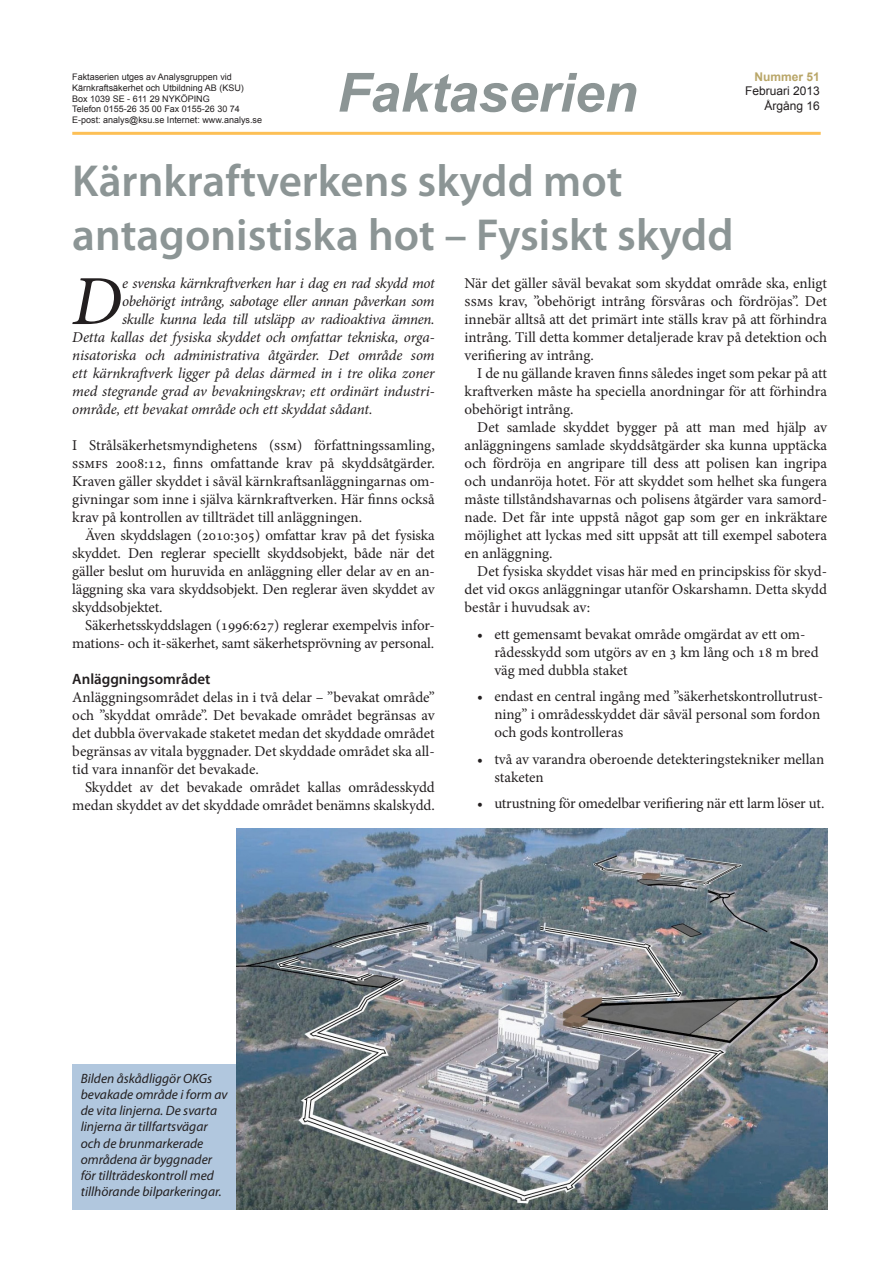
<style>
.page{position:relative;width:893px;height:1263px;background:#fff}
.page>*{position:absolute;margin:0;border:0;box-sizing:border-box;transform-origin:0 0}
.Ingress_med_anfang{font:italic 70.5px "Minion Pro";color:#231f20}
.t1{font:italic 700 54px "Arial";color:#8c9595}
.Huvudrubrik{font:600 45px/54px "Myriad Pro";color:#8c9595}
.bröd_times_10{font:15px/18px "Minion Pro";letter-spacing:-.01em;color:#231f20;text-align:justify}
.bröd_utan_indrag{font:15px/18px "Minion Pro";color:#231f20;text-align:justify}
.Ingress_med_anfang-2{font:italic 15px "Minion Pro";letter-spacing:-.015em;color:#231f20}
.punktlista_bröd{font:15px/18px "Minion Pro";letter-spacing:-.005em;color:#231f20}
.rubrik_times_12_bold{font:600 15px "Myriad Pro";color:#231f20}
.Bildtext{font:italic 13.5px/16.2px "Myriad Pro";color:#231f20}
.t2{font:12px/14.4px "Arial";color:#231f20;text-align:right}
.t3{font:9px "Arial";color:#231f20}
.s1{font-weight:700;color:#b9a668}
</style>
<div class="page">
<hr style="left:72px;top:132px;width:749px;height:3px;background:#fdc056">
<div style="left:72px;top:1064px;width:166px;height:145px;background:#b1c7de"></div>
<img style="left:237px;top:828px;width:590px;height:381px">
<p class="t3" style="left:72px;top:71px;width:161px">Faktaserien utges av Analysgruppen vid</p>
<p class="t3" style="left:72px;top:82px;width:173px">Kärnkraftsäkerhet och Utbildning AB (KSU)</p>
<p class="t3" style="left:72px;top:92px;width:139px">Box 1039 SE - 611 29 NYKÖPING</p>
<p class="t3" style="left:72px;top:103px;width:169px">Telefon 0155-26 35 00 Fax 0155-26 30 74</p>
<p class="t3" style="left:72px;top:114px;width:191px">E-post: analys@ksu.se Internet: www.analys.se</p>
<p class="t1" style="left:337px;top:57px;width:302px">Faktaserien</p>
<p class="t2" style="left:745px;top:70px;width:76px"><span class="s1">Nummer 51<br></span>Februari 2013<br>Årgång 16</p>
<p class="Huvudrubrik" style="left:72px;top:153px;width:663px">Kärnkraftverkens skydd mot antagonistiska hot – Fysiskt skydd</p>
<p class="Ingress_med_anfang" style="left:72px;top:253px;width:51px">D</p>
<p class="Ingress_med_anfang-2" style="left:122px;top:273px;width:314px">e svenska kärnkraftverken har i dag en rad skydd mot</p>
<p class="bröd_utan_indrag" style="left:465px;top:274px;width:364px">När det gäller såväl bevakat som skyddat område ska, enligt SSMs krav, ”obehörigt intrång försvåras och fördröjas”. Det innebär alltså att det primärt inte ställs krav på att förhindra intrång. Till detta kommer detaljerade krav på detektion och verifiering av intrång.</p>
<p class="bröd_times_10" style="left:465px;top:364px;width:364px;text-indent:13px">I de nu gällande kraven finns således inget som pekar på att kraftverken måste ha speciella anordningar för att förhindra obehörigt intrång.</p>
<p class="bröd_times_10" style="left:465px;top:418px;width:364px;text-indent:13px">Det samlade skyddet bygger på att man med hjälp av anläggningens samlade skyddsåtgärder ska kunna upptäcka och fördröja en angripare till dess att polisen kan ingripa och undanröja hotet. För att skyddet som helhet ska fungera måste tillståndshavarnas och polisens åtgärder vara samord&shy;nade. Det får inte uppstå något gap som ger en inkräktare möjlighet att lyckas med sitt uppsåt att till exempel sabotera en anläggning.</p>
<p class="bröd_times_10" style="left:465px;top:562px;width:364px;text-indent:13px">Det fysiska skyddet visas här med en principskiss för skyd&shy;det vid OKGs anläggningar utanför Oskarshamn. Detta skydd består i huvudsak av:</p>
<p class="punktlista_bröd" style="left:494px;top:625px;width:326px;text-indent:-17px">• ett gemensamt bevakat område omgärdat av ett om&shy;rådesskydd som utgörs av en 3 km lång och 18 m bred väg med dubbla staket</p>
<p class="punktlista_bröd" style="left:494px;top:687px;width:330px;text-indent:-17px">• endast en central ingång med ”säkerhetskontrollutrust&shy;ning” i områdesskyddet där såväl personal som fordon och gods kontrolleras</p>
<p class="punktlista_bröd" style="left:494px;top:750px;width:331px;text-indent:-17px">• två av varandra oberoende detekteringstekniker mellan staketen</p>
<p class="punktlista_bröd" style="left:477px;top:794px;width:349px">• utrustning för omedelbar verifiering när ett larm löser ut.</p>
<p class="Ingress_med_anfang-2" style="left:122px;top:291px;width:314px">obehörigt intrång, sabotage eller annan påverkan som</p>
<p class="Ingress_med_anfang-2" style="left:122px;top:309px;width:314px">skulle kunna leda till utsläpp av radioaktiva ämnen.</p>
<p class="Ingress_med_anfang-2" style="left:72px;top:327px;width:364px">Detta kallas det fysiska skyddet och omfattar tekniska, orga-</p>
<p class="Ingress_med_anfang-2" style="left:72px;top:345px;width:364px">nisatoriska och administrativa åtgärder. Det område som</p>
<p class="Ingress_med_anfang-2" style="left:72px;top:363px;width:364px">ett kärnkraftverk ligger på delas därmed in i tre olika zoner</p>
<p class="Ingress_med_anfang-2" style="left:72px;top:381px;width:364px">med stegrande grad av bevakningskrav; ett ordinärt industri-</p>
<p class="Ingress_med_anfang-2" style="left:72px;top:399px;width:302px">område, ett bevakat område och ett skyddat sådant.</p>
<p class="bröd_utan_indrag" style="left:72px;top:436px;width:364px">I Strålsäkerhetsmyndighetens (SSM) författningssamling, SSMFS 2008:12, finns omfattande krav på skyddsåtgärder.<br>Kraven gäller skyddet i såväl kärnkraftsanläggningarnas om&shy;givningar som inne i själva kärnkraftverken. Här finns också krav på kontrollen av tillträdet till anläggningen.</p>
<p class="bröd_times_10" style="left:72px;top:526px;width:364px;text-indent:13px">Även skyddslagen (2010:305) omfattar krav på det fysiska skyddet. Den reglerar speciellt skyddsobjekt, både när det gäller beslut om huruvida en anläggning eller delar av en an&shy;läggning ska vara skyddsobjekt. Den reglerar även skyddet av skyddsobjektet.</p>
<p class="bröd_times_10" style="left:72px;top:616px;width:364px;text-align:right">Säkerhetsskyddslagen (1996:627) reglerar exempelvis infor&shy;mations- och it-säkerhet, samt säkerhetsprövning av personal.</p>
<p class="rubrik_times_12_bold" style="left:72px;top:669px;width:140px">Anläggningsområdet</p>
<p class="bröd_utan_indrag" style="left:72px;top:688px;width:364px">Anläggningsområdet delas in i två delar – ”bevakat område” och ”skyddat område”. Det bevakade området begränsas av det dubbla övervakade staketet medan det skyddade området begränsas av vitala byggnader. Det skyddade området ska all&shy;tid vara innanför det bevakade.</p>
<p class="bröd_times_10" style="left:72px;top:778px;width:364px;text-align:right">Skyddet av det bevakade området kallas områdesskydd medan skyddet av det skyddade området benämns skalskydd.</p>
<p class="Bildtext" style="left:81px;top:1070px;width:148px">Bilden åskådliggör OKGs bevakade område i form av de vita linjerna. De svarta linjerna är tillfartsvägar och de brunmarkerade områdena är byggnader för tillträdeskontroll med tillhörande bilparkeringar.</p>
</div>
